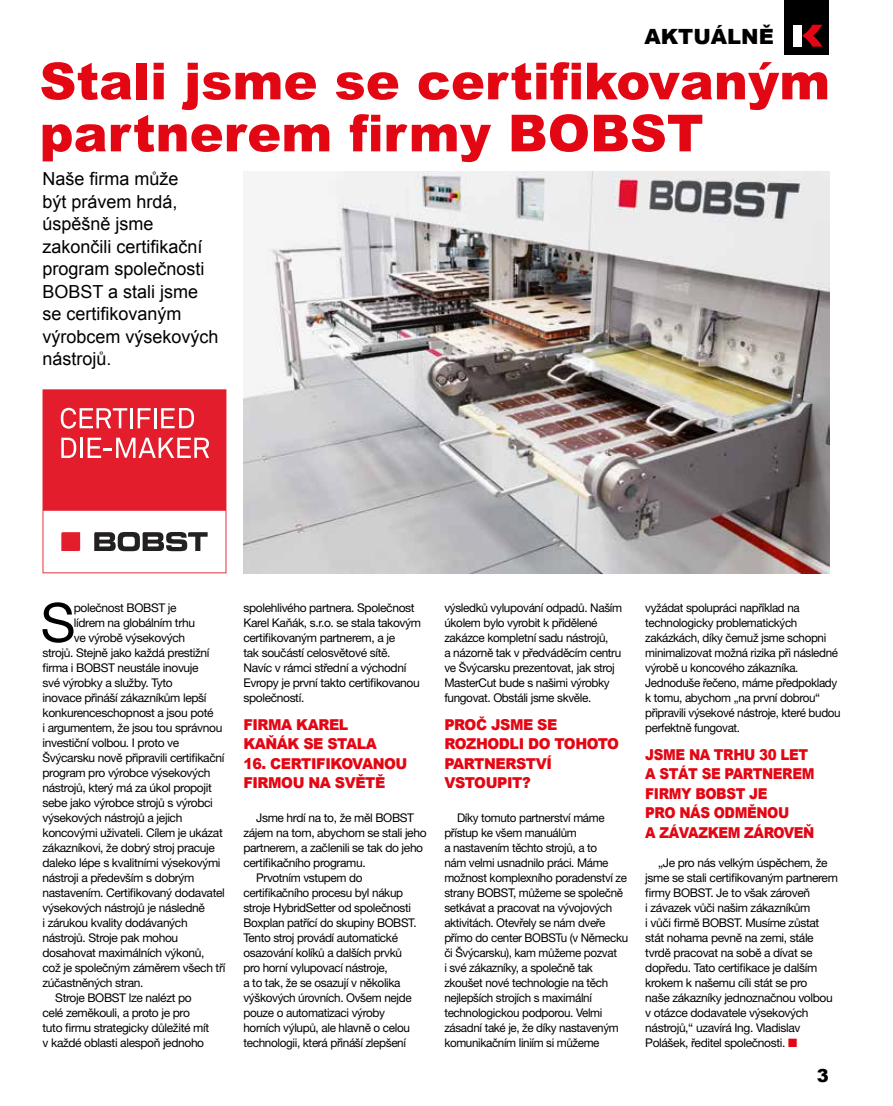
<style>
.page{position:relative;width:893px;height:1106px;background:#fff}
.page>*{position:absolute;margin:0;border:0;box-sizing:border-box;transform-origin:0 0}
.t1{font:54px "Helvetica Neue OT";color:#000}
.t2{font:900 51px/52.1px "Arial";color:#e30613}
.t3{font:900 21px "Arial";color:#000}
.t4{font:18px/22.5px "Arial";color:#000}
.t5{font:900 18px "Arial";color:#000}
.t6{font:900 15px/19.5px "Arial";letter-spacing:-.03em;color:#e30613;scale:.95 1}
.t7{font:900 15px/19.5px "Arial";letter-spacing:-.03em;color:#e30613;scale:.9 1}
.t8{font:12px/15px "Helvetica Neue OT";letter-spacing:-.03em;color:#000}
.s1{color:#e30613}
</style>
<div class="page">
<div style="left:784px;top:0;width:45px;height:54px;background:#000"></div>
<svg style="left:812px;top:24px;width:11px;height:23px"></svg>
<div style="left:793px;top:25px;width:9px;height:22px;background:#fff"></div>
<svg style="left:802px;top:25px;width:20px;height:22px"></svg>
<img style="left:243px;top:172px;width:586px;height:401px">
<svg style="left:43px;top:389px;width:183px;height:184px"></svg>
<h3 class="t3" style="left:644px;top:21px;width:131px">AKTUÁLNĚ</h3>
<h2 class="t2" style="left:40px;top:53px;width:792px">Stali jsme se certifikovaným partnerem firmy BOBST</h2>
<h3 class="t4" style="left:43px;top:168px;width:178px">Naše firma může<br>být právem hrdá, úspěšně jsme zakončili certifikační program společnosti<br>BOBST a stali jsme se certifikovaným výrobcem výsekových nástrojů.</h3>
<h1 class="t1" style="left:41px;top:592px;width:37px">S</h1>
<p class="t8" style="left:74px;top:600px;width:104px">polečnost BOBST je</p>
<p class="t8" style="left:74px;top:615px;width:123px">lídrem na globálním trhu</p>
<p class="t8" style="left:74px;top:630px;width:113px">ve výrobě výsekových</p>
<p class="t8" style="left:43px;top:645px;width:169px">strojů. Stejně jako každá prestižní</p>
<p class="t8" style="left:43px;top:660px;width:158px">firma i BOBST neustále inovuje</p>
<p class="t8" style="left:43px;top:675px;width:132px">své výrobky a služby. Tyto</p>
<p class="t8" style="left:43px;top:690px;width:165px">inovace přináší zákazníkům lepší</p>
<p class="t8" style="left:43px;top:705px;width:173px">konkurenceschopnost a jsou poté</p>
<p class="t8" style="left:43px;top:720px;width:181px">i argumentem, že jsou tou správnou</p>
<p class="t8" style="left:43px;top:735px;width:138px">investiční volbou. I proto ve</p>
<p class="t8" style="left:43px;top:750px;width:183px">Švýcarsku nově připravili certifikační</p>
<p class="t8" style="left:43px;top:765px;width:170px">program pro výrobce výsekových</p>
<p class="t8" style="left:43px;top:780px;width:171px">nástrojů, který má za úkol propojit</p>
<p class="t8" style="left:43px;top:795px;width:172px">sebe jako výrobce strojů s výrobci</p>
<p class="t8" style="left:43px;top:810px;width:141px">výsekových nástrojů a jejich</p>
<p class="t8" style="left:43px;top:825px;width:182px">koncovými uživateli. Cílem je ukázat</p>
<p class="t8" style="left:43px;top:840px;width:174px">zákazníkovi, že dobrý stroj pracuje</p>
<p class="t8" style="left:43px;top:855px;width:180px">daleko lépe s kvalitními výsekovými</p>
<p class="t8" style="left:43px;top:870px;width:153px">nástroji a především s dobrým</p>
<p class="t8" style="left:43px;top:885px;width:184px">nastavením. Certifikovaný dodavatel</p>
<p class="t8" style="left:43px;top:900px;width:164px">výsekových nástrojů je následně</p>
<p class="t8" style="left:43px;top:915px;width:147px">i zárukou kvality dodávaných</p>
<p class="t8" style="left:43px;top:930px;width:137px">nástrojů. Stroje pak mohou</p>
<p class="t8" style="left:43px;top:945px;width:163px">dosahovat maximálních výkonů,</p>
<p class="t8" style="left:43px;top:960px;width:184px">což je společným záměrem všech tří</p>
<p class="t8" style="left:43px;top:975px;width:103px">zúčastněných stran.</p>
<p class="t8" style="left:55px;top:990px;width:138px">Stroje BOBST lze nalézt po</p>
<p class="t8" style="left:43px;top:1005px;width:149px">celé zeměkouli, a proto je pro</p>
<p class="t8" style="left:43px;top:1020px;width:168px">tuto firmu strategicky důležité mít</p>
<p class="t8" style="left:43px;top:1035px;width:163px">v každé oblasti alespoň jednoho</p>
<p class="t8" style="left:243px;top:600px;width:179px">spolehlivého partnera. Společnost<br>Karel Kaňák, s.r.o. se stala takovým certifikovaným partnerem, a je<br>tak součástí celosvětové sítě.<br>Navíc v rámci střední a východní<br>Evropy je první takto certifikovanou společností.</p>
<p class="t6" style="left:243px;top:714px;width:142px">FIRMA KAREL<br>KAŇÁK SE STALA</p>
<p class="t6" style="left:243px;top:753px;width:174px">16. CERTIFIKOVANOU<br>FIRMOU NA SVĚTĚ</p>
<p class="t8" style="left:256px;top:810px;width:159px">Jsme hrdí na to, že měl BOBST</p>
<p class="t8" style="left:243px;top:825px;width:185px">zájem na tom, abychom se stali jeho</p>
<p class="t8" style="left:243px;top:840px;width:181px">partnerem, a začlenili se tak do jeho</p>
<p class="t8" style="left:243px;top:855px;width:124px">certifikačního programu.</p>
<p class="t8" style="left:256px;top:870px;width:108px">Prvotním vstupem do</p>
<p class="t8" style="left:243px;top:885px;width:161px">certifikačního procesu byl nákup</p>
<p class="t8" style="left:243px;top:900px;width:169px">stroje HybridSetter od společnosti</p>
<p class="t8" style="left:243px;top:915px;width:175px">Boxplan patřící do skupiny BOBST.</p>
<p class="t8" style="left:243px;top:930px;width:156px">Tento stroj provádí automatické</p>
<p class="t8" style="left:243px;top:945px;width:160px">osazování kolíků a dalších prvků</p>
<p class="t8" style="left:243px;top:960px;width:146px">pro horní vylupovací nástroje,</p>
<p class="t8" style="left:243px;top:975px;width:159px">a to tak, že se osazují v několika</p>
<p class="t8" style="left:243px;top:990px;width:170px">výškových úrovních. Ovšem nejde</p>
<p class="t8" style="left:243px;top:1005px;width:143px">pouze o automatizaci výroby</p>
<p class="t8" style="left:243px;top:1020px;width:168px">horních výlupů, ale hlavně o celou</p>
<p class="t8" style="left:243px;top:1035px;width:164px">technologii, která přináší zlepšení</p>
<p class="t8" style="left:444px;top:600px;width:179px">výsledků vylupování odpadů. Naším úkolem bylo vyrobit k přidělené zakázce kompletní sadu nástrojů,<br>a názorně tak v předváděcím centru ve Švýcarsku prezentovat, jak stroj MasterCut bude s našimi výrobky fungovat. Obstáli jsme skvěle.</p>
<p class="t6" style="left:444px;top:714px;width:185px">PROČ JSME SE<br>ROZHODLI DO TOHOTO<br>PARTNERSTVÍ<br>VSTOUPIT?</p>
<p class="t8" style="left:444px;top:810px;width:185px;text-indent:13px">Díky tomuto partnerství máme přístup ke všem manuálům<br>a nastavením těchto strojů, a to<br>nám velmi usnadnilo práci. Máme možnost komplexního poradenství ze strany BOBST, můžeme se společně setkávat a pracovat na vývojových aktivitách. Otevřely se nám dveře přímo do center BOBSTu (v Německu či Švýcarsku), kam můžeme pozvat<br>i své zákazníky, a společně tak zkoušet nové technologie na těch nejlepších strojích s maximální technologickou podporou. Velmi zásadní také je, že díky nastaveným komunikačním liniím si můžeme</p>
<p class="t8" style="left:645px;top:600px;width:197px">vyžádat spolupráci například na technologicky problematických zakázkách, díky čemuž jsme schopni minimalizovat možná rizika při následné výrobě u koncového zákazníka.<br>Jednoduše řečeno, máme předpoklady k tomu, abychom „na první dobrou“ připravili výsekové nástroje, které budou perfektně fungovat.</p>
<p class="t7" style="left:645px;top:744px;width:190px">JSME NA TRHU 30 LET<br>A STÁT SE PARTNEREM<br>FIRMY BOBST JE<br>PRO NÁS ODMĚNOU<br>A ZÁVAZKEM ZÁROVEŇ</p>
<p class="t8" style="left:645px;top:855px;width:194px;text-indent:13px">„Je pro nás velkým úspěchem, že jsme se stali certifikovaným partnerem firmy BOBST. Je to však zároveň<br>i závazek vůči našim zákazníkům<br>i vůči firmě BOBST. Musíme zůstat stát nohama pevně na zemi, stále tvrdě pracovat na sobě a dívat se dopředu. Tato certifikace je dalším krokem k našemu cíli stát se pro<br>naše zákazníky jednoznačnou volbou v otázce dodavatele výsekových nástrojů,“ uzavírá Ing. Vladislav Polášek, ředitel společnosti. <span class="s1">■</span></p>
<h3 class="t5" style="left:817px;top:1062px;width:14px">3</h3>
</div>
